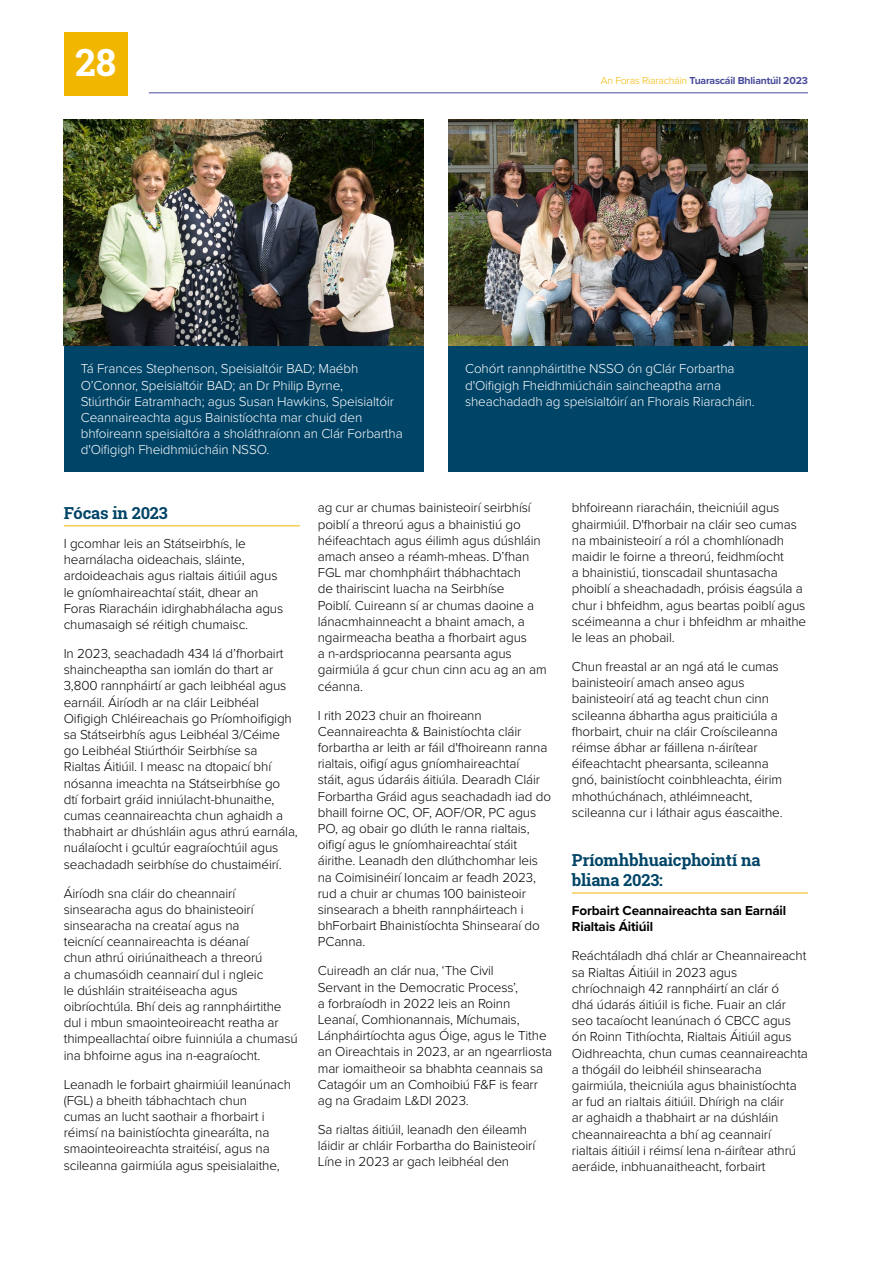
<style>
.page{position:relative;width:893px;height:1263px;background:#fff}
.page>*{position:absolute;margin:0;border:0;box-sizing:border-box;transform-origin:0 0}
.t1{font:700 37.5px "Roboto Slab";color:#fff}
.Small_heads{font:700 16.5px/19.8px "Roboto Slab";letter-spacing:-.01em;color:#004467}
.Body_9pt_light{font:300 13.5px/16.2px "Proxima Nova";letter-spacing:-.01em;color:#000}
.Body_9pt_light-2{font:300 13.5px/16.2px "Proxima Nova";letter-spacing:-.01em;color:#fff}
.Body_9pt_bold{font:700 13.5px/16.2px "Proxima Nova";letter-spacing:-.01em;color:#000}
.t2{font:700 10.5px "Proxima Nova";letter-spacing:-.02em;color:#484b9a}
.s1{font-weight:300;color:#f1b700}
</style>
<div class="page">
<hr style="left:149px;top:93px;width:659px;height:1px;background:#484b9a">
<div style="left:64px;top:33px;width:64px;height:63px;background:#f1b700"></div>
<hr style="left:64px;top:525px;width:236px;height:1px;background:#f1b700">
<hr style="left:572px;top:892px;width:236px;height:1px;background:#f1b700">
<div style="left:64px;top:346px;width:360px;height:125px;background:#004467"></div>
<div style="left:448px;top:346px;width:360px;height:125px;background:#004467"></div>
<img style="left:64px;top:119px;width:360px;height:227px">
<img style="left:448px;top:119px;width:360px;height:227px">
<h1 class="t1" style="left:75px;top:37px;width:43px">28</h1>
<p class="t2" style="left:601px;top:73px;width:209px"><span class="s1">An Foras Riaracháin</span> Tuarascáil Bhliantúil 2023</p>
<p class="Body_9pt_light-2" style="left:81px;top:360px;width:323px">Tá Frances Stephenson, Speisialtóir BAD; Maébh O’Connor, Speisialtóir BAD; an Dr Philip Byrne,<br>Stiúrthóir Eatramhach; agus Susan Hawkins, Speisialtóir Ceannaireachta agus Bainistíochta mar chuid den bhfoireann speisialtóra a sholáthraíonn an Clár Forbartha d'Oifigigh Fheidhmiúcháin NSSO.</p>
<p class="Body_9pt_light-2" style="left:465px;top:360px;width:291px">Cohórt rannpháirtithe NSSO ón gClár Forbartha d'Oifigigh Fheidhmiúcháin saincheaptha arna sheachadadh ag speisialtóirí an Fhorais Riaracháin.</p>
<p class="Small_heads" style="left:64px;top:503px;width:106px">Fócas in 2023</p>
<p class="Body_9pt_light" style="left:64px;top:535px;width:221px">I gcomhar leis an Státseirbhís, le hearnálacha oideachais, sláinte, ardoideachais agus rialtais áitiúil agus le gníomhaireachtaí stáit, dhear an Foras Riaracháin idirghabhálacha agus chumasaigh sé réitigh chumaisc.</p>
<p class="Body_9pt_light" style="left:64px;top:645px;width:236px">In 2023, seachadadh 434 lá d’fhorbairt shaincheaptha san iomlán do thart ar 3,800 rannpháirtí ar gach leibhéal agus earnáil. Áiríodh ar na cláir Leibhéal Oifigigh Chléireachais go Príomhoifigigh sa Státseirbhís agus Leibhéal 3/Céime go Leibhéal Stiúrthóir Seirbhíse sa<br>Rialtas Áitiúil. I measc na dtopaicí bhí nósanna imeachta na Státseirbhíse go<br>dtí forbairt gráid inniúlacht-bhunaithe, cumas ceannaireachta chun aghaidh a thabhairt ar dhúshláin agus athrú earnála, nuálaíocht i gcultúr eagraíochtúil agus seachadadh seirbhíse do chustaiméirí.</p>
<p class="Body_9pt_light" style="left:64px;top:884px;width:236px">Áiríodh sna cláir do cheannairí sinsearacha agus do bhainisteoirí sinsearacha na creataí agus na<br>teicnící ceannaireachta is déanaí<br>chun athrú oiriúnaitheach a threorú<br>a chumasóidh ceannairí dul i ngleic<br>le dúshláin straitéiseacha agus oibríochtúla. Bhí deis ag rannpháirtithe dul i mbun smaointeoireacht reatha ar thimpeallachtaí oibre fuinniúla a chumasú ina bhfoirne agus ina n-eagraíocht.</p>
<p class="Body_9pt_light" style="left:64px;top:1075px;width:229px">Leanadh le forbairt ghairmiúil leanúnach (FGL) a bheith tábhachtach chun<br>cumas an lucht saothair a fhorbairt i réimsí na bainistíochta ginearálta, na smaointeoireachta straitéisí, agus na scileanna gairmiúla agus speisialaithe,</p>
<p class="Body_9pt_light" style="left:318px;top:499px;width:230px">ag cur ar chumas bainisteoirí seirbhísí poiblí a threorú agus a bhainistiú go héifeachtach agus éilimh agus dúshláin amach anseo a réamh-mheas. D’fhan FGL mar chomhpháirt thábhachtach<br>de thairiscint luacha na Seirbhíse<br>Poiblí. Cuireann sí ar chumas daoine a lánacmhainneacht a bhaint amach, a ngairmeacha beatha a fhorbairt agus<br>a n-ardspriocanna pearsanta agus gairmiúla á gcur chun cinn acu ag an am céanna.</p>
<p class="Body_9pt_light" style="left:318px;top:706px;width:235px">I rith 2023 chuir an fhoireann Ceannaireachta &amp; Bainistíochta cláir forbartha ar leith ar fáil d'fhoireann ranna rialtais, oifigí agus gníomhaireachtaí<br>stáit, agus údaráis áitiúla. Dearadh Cláir Forbartha Gráid agus seachadadh iad do bhaill foirne OC, OF, AOF/OR, PC agus PO, ag obair go dlúth le ranna rialtais, oifigí agus le gníomhaireachtaí stáit áirithe. Leanadh den dlúthchomhar leis na Coimisinéirí Ioncaim ar feadh 2023, rud a chuir ar chumas 100 bainisteoir sinsearach a bheith rannpháirteach i bhForbairt Bhainistíochta Shinsearaí do PCanna.</p>
<p class="Body_9pt_light" style="left:318px;top:962px;width:236px">Cuireadh an clár nua, ‘The Civil<br>Servant in the Democratic Process’,<br>a forbraíodh in 2022 leis an Roinn Leanaí, Comhionannais, Míchumais, Lánpháirtíochta agus Óige, agus le Tithe an Oireachtais in 2023, ar an ngearrliosta mar iomaitheoir sa bhabhta ceannais sa Catagóir um an Comhoibiú F&amp;F is fearr ag na Gradaim L&amp;DI 2023.</p>
<p class="Body_9pt_light" style="left:318px;top:1121px;width:219px">Sa rialtas áitiúil, leanadh den éileamh láidir ar chláir Forbartha do Bainisteoirí<br>Líne in 2023 ar gach leibhéal den</p>
<p class="Body_9pt_light" style="left:572px;top:499px;width:236px">bhfoireann riaracháin, theicniúil agus ghairmiúil. D'fhorbair na cláir seo cumas na mbainisteoirí a ról a chomhlíonadh maidir le foirne a threorú, feidhmíocht<br>a bhainistiú, tionscadail shuntasacha phoiblí a sheachadadh, próisis éagsúla a chur i bhfeidhm, agus beartas poiblí agus scéimeanna a chur i bhfeidhm ar mhaithe le leas an phobail.</p>
<p class="Body_9pt_light" style="left:572px;top:658px;width:212px">Chun freastal ar an ngá atá le cumas bainisteoirí amach anseo agus bainisteoirí atá ag teacht chun cinn scileanna ábhartha agus praiticiúla a fhorbairt, chuir na cláir Croíscileanna réimse ábhar ar fáillena n-áirítear éifeachtacht phearsanta, scileanna gnó, bainistíocht coinbhleachta, éirim mhothúchánach, athléimneacht, scileanna cur i láthair agus éascaithe.</p>
<p class="Small_heads" style="left:572px;top:850px;width:190px">Príomhbhuaicphointí na bliana 2023:</p>
<p class="Body_9pt_bold" style="left:572px;top:902px;width:216px">Forbairt Ceannaireachta san Earnáil<br>Rialtais Áitiúil</p>
<p class="Body_9pt_light" style="left:572px;top:947px;width:238px">Reáchtáladh dhá chlár ar Cheannaireacht sa Rialtas Áitiúil in 2023 agus chríochnaigh 42 rannpháirtí an clár ó<br>dhá údarás áitiúil is fiche. Fuair an clár seo tacaíocht leanúnach ó CBCC agus ón Roinn Tithíochta, Rialtais Áitiúil agus Oidhreachta, chun cumas ceannaireachta a thógáil do leibhéil shinsearacha gairmiúla, theicniúla agus bhainistíochta ar fud an rialtais áitiúil. Dhírigh na cláir<br>ar aghaidh a thabhairt ar na dúshláin cheannaireachta a bhí ag ceannairí rialtais áitiúil i réimsí lena n-áirítear athrú aeráide, inbhuanaitheacht, forbairt</p>
</div>
